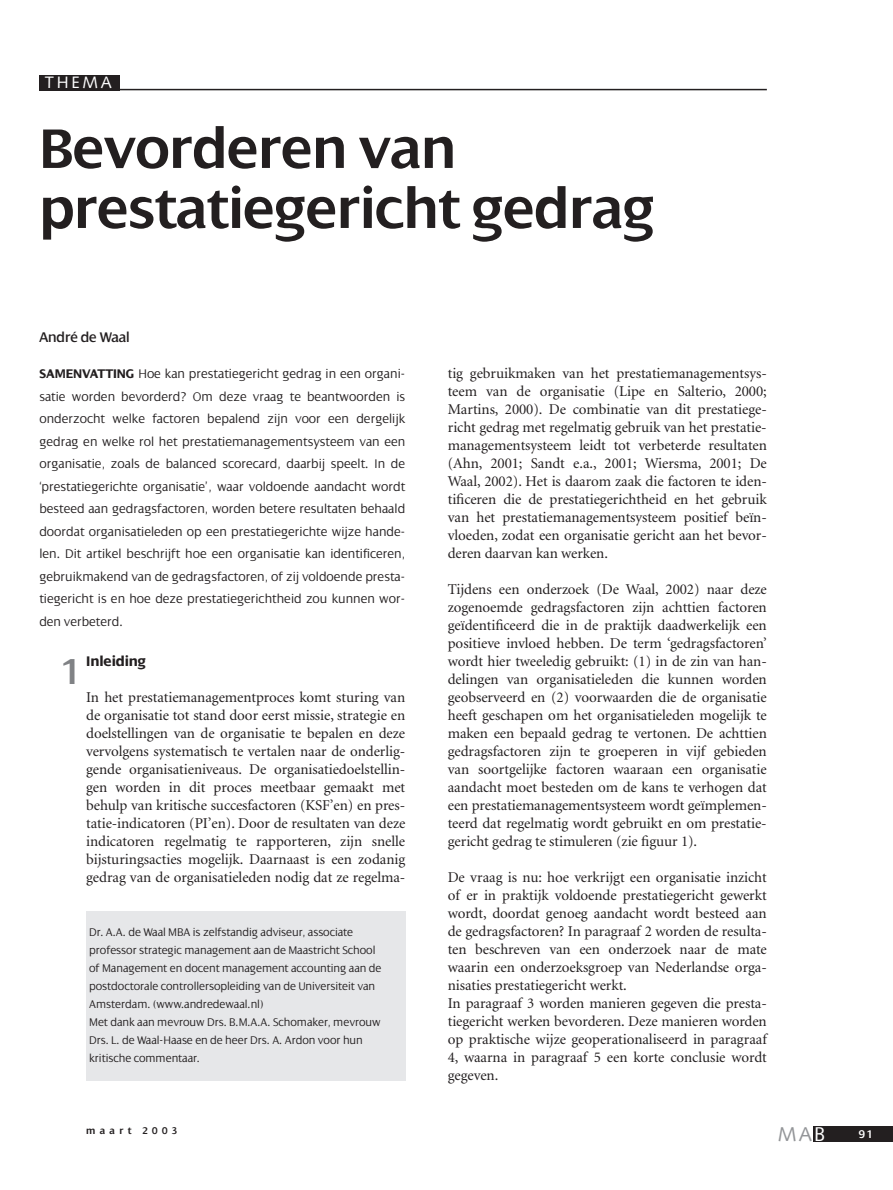
<style>
.page{position:relative;width:893px;height:1190px;background:#fff}
.page>*{position:absolute;margin:0;border:0;box-sizing:border-box;transform-origin:0 0}
.t1{font:600 60px/60px "Dialog";letter-spacing:-.005em;color:#231f20}
.t2{font:600 39px "Dialog";color:#808285}
.t3{font:19.95px "Syntax";color:#939598}
.t4{font:16.5px "Syntax";letter-spacing:.165em;color:#fff}
.t5{font:15px/18px "Minion";letter-spacing:-.005em;color:#231f20;text-align:justify}
.t6{font:15px "Dialog";letter-spacing:-.005em;color:#231f20}
.t7{font:700 15px "Dialog";letter-spacing:-.005em;color:#231f20}
.t8{font:300 13.5px/22.5px "Dialog";color:#231f20;text-align:justify}
.t9{font:300 12px/18px "Dialog";letter-spacing:-.005em;color:#231f20}
.t10{font:600 12px "Dialog";color:#fff}
.t11{font:600 10.5px "Dialog";letter-spacing:.415em;color:#231f20}
.s1{font-weight:700}
.s2{color:#fff}
</style>
<div class="page">
<div style="left:39px;top:75px;width:81px;height:15px;background:#231f20"></div>
<hr style="left:39px;top:89px;width:727px;height:1px;background:#231f20">
<div style="left:813px;top:1126px;width:79px;height:16px;background:#231f20"></div>
<div style="left:86px;top:911px;width:319px;height:169px;background:#e6e7e9"></div>
<p class="t4" style="left:45px;top:76px;width:68px">THEMA</p>
<h1 class="t1" style="left:39px;top:124px;width:617px">Bevorderen van prestatiegericht gedrag</h1>
<p class="t6" style="left:39px;top:332px;width:92px">André de Waal</p>
<p class="t8" style="left:39px;top:364px;width:367px"><span class="s1">SAMENVATTING</span> Hoe kan prestatiegericht gedrag in een organi&shy;satie worden bevorderd? Om deze vraag te beantwoorden is onderzocht welke factoren bepalend zijn voor een dergelijk gedrag en welke rol het prestatiemanagementsysteem van een organisatie, zoals de balanced scorecard, daarbij speelt. In de ‘prestatiegerichte organisatie’, waar voldoende aandacht wordt besteed aan gedragsfactoren, worden betere resultaten behaald doordat organisatieleden op een prestatiegerichte wijze hande&shy;len. Dit artikel beschrijft hoe een organisatie kan identificeren, gebruikmakend van de gedragsfactoren, of zij voldoende presta&shy;tiegericht is en hoe deze prestatiegerichtheid zou kunnen wor&shy;den verbeterd.</p>
<h2 class="t2" style="left:62px;top:657px;width:22px">1</h2>
<p class="t7" style="left:86px;top:656px;width:61px">Inleiding</p>
<p class="t5" style="left:86px;top:689px;width:321px">In het prestatiemanagementproces komt sturing van de organisatie tot stand door eerst missie, strategie en doelstellingen van de organisatie te bepalen en deze vervolgens systematisch te vertalen naar de onderlig&shy;gende organisatieniveaus. De organisatiedoelstellin&shy;gen worden in dit proces meetbaar gemaakt met behulp van kritische succesfactoren (KSF’en) en pres&shy;tatie-indicatoren (PI’en). Door de resultaten van deze indicatoren regelmatig te rapporteren, zijn snelle bijsturingsacties mogelijk. Daarnaast is een zodanig gedrag van de organisatieleden nodig dat ze regelma-</p>
<p class="t9" style="left:89px;top:924px;width:294px">Dr. A.A. de Waal MBA is zelfstandig adviseur, associate professor strategic management aan de Maastricht School of Management en docent management accounting aan de postdoctorale controllersopleiding van de Universiteit van Amsterdam. (www.andredewaal.nl)<br>Met dank aan mevrouw Drs. B.M.A.A. Schomaker, mevrouw Drs. L. de Waal-Haase en de heer Drs. A. Ardon voor hun kritische commentaar.</p>
<p class="t5" style="left:448px;top:365px;width:320px">tig gebruikmaken van het prestatiemanagementsys&shy;teem van de organisatie (Lipe en Salterio, 2000; Martins, 2000). De combinatie van dit prestatiege&shy;richt gedrag met regelmatig gebruik van het prestatie&shy;managementsysteem leidt tot verbeterde resultaten (Ahn, 2001; Sandt e.a., 2001; Wiersma, 2001; De Waal, 2002). Het is daarom zaak die factoren te iden&shy;tificeren die de prestatiegerichtheid en het gebruik van het prestatiemanagementsysteem positief beïn&shy;vloeden, zodat een organisatie gericht aan het bevor&shy;deren daarvan kan werken.</p>
<p class="t5" style="left:448px;top:581px;width:321px">Tijdens een onderzoek (De Waal, 2002) naar deze zogenoemde gedragsfactoren zijn achttien factoren geïdentificeerd die in de praktijk daadwerkelijk een positieve invloed hebben. De term ‘gedragsfactoren’ wordt hier tweeledig gebruikt: (1) in de zin van han&shy;delingen van organisatieleden die kunnen worden geobserveerd en (2) voorwaarden die de organisatie heeft geschapen om het organisatieleden mogelijk te maken een bepaald gedrag te vertonen. De achttien gedragsfactoren zijn te groeperen in vijf gebieden van soortgelijke factoren waaraan een organisatie aandacht moet besteden om de kans te verhogen dat een prestatiemanagementsysteem wordt geïmplemen&shy;teerd dat regelmatig wordt gebruikt en om prestatie&shy;gericht gedrag te stimuleren (zie figuur 1).</p>
<p class="t5" style="left:448px;top:869px;width:320px;text-align:left">De vraag is nu: hoe verkrijgt een organisatie inzicht of er in praktijk voldoende prestatiegericht gewerkt wordt, doordat genoeg aandacht wordt besteed aan de gedragsfactoren? In paragraaf 2 worden de resulta&shy;ten beschreven van een onderzoek naar de mate waarin een onderzoeksgroep van Nederlandse orga&shy;nisaties prestatiegericht werkt.<br>In paragraaf 3 worden manieren gegeven die presta&shy;tiegericht werken bevorderen. Deze manieren worden op praktische wijze geoperationaliseerd in paragraaf 4, waarna in paragraaf 5 een korte conclusie wordt gegeven.</p>
<p class="t11" style="left:86px;top:1127px;width:93px">maart 2003</p>
<h3 class="t3" style="left:777px;top:1126px;width:49px">MA<span class="s2">B</span></h3>
<p class="t10" style="left:858px;top:1129px;width:16px">91</p>
</div>
